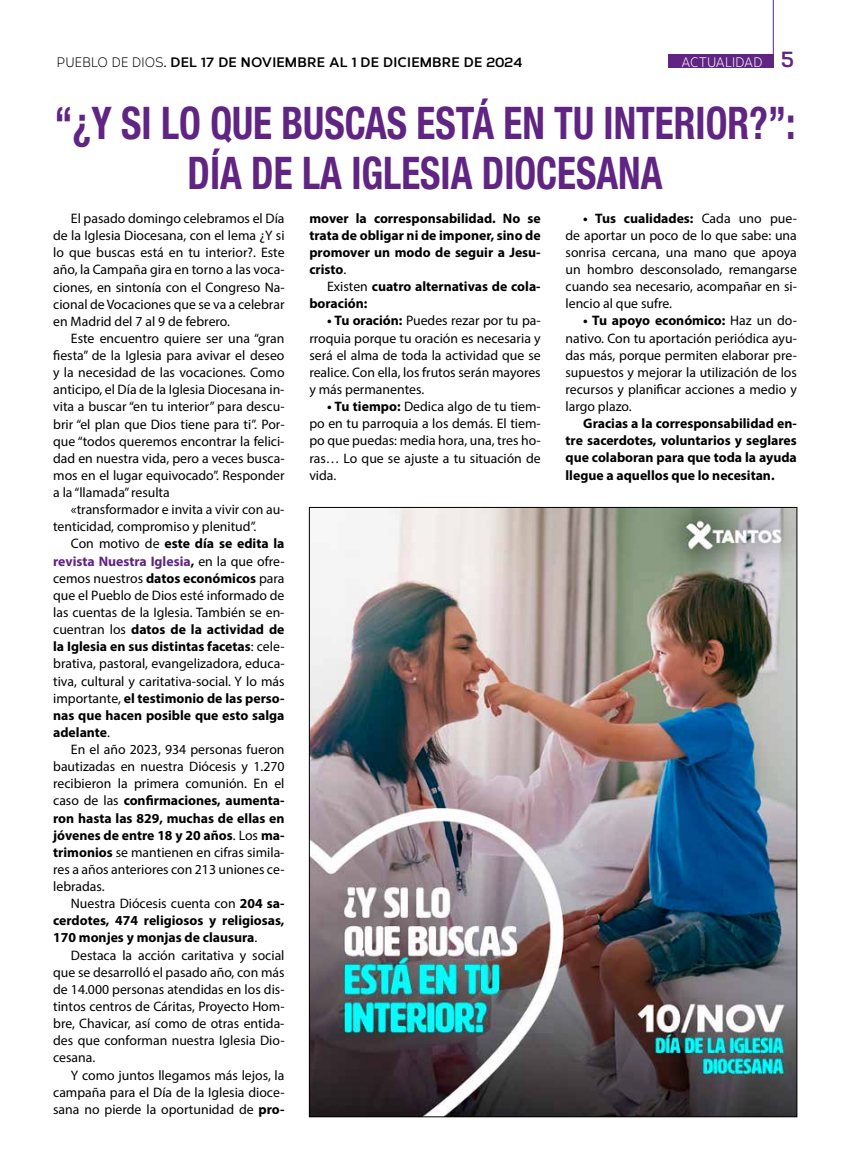
<style>
.page{position:relative;width:851px;height:1170px;background:#fff}
.page>*{position:absolute;margin:0;border:0;box-sizing:border-box;transform-origin:0 0}
.t1{font:700 condensed 45px/50px "Helvetica Neue LT Std";color:#602483;text-align:center;scale:.87 1}
.t2{font:13.75px/17.1px "Myriad Pro";color:#000;text-align:justify}
.t3{font:700 13.75px/17.1px "Myriad Pro";color:#000;text-align:justify}
.t4{font:700 13.75px "Corbert";letter-spacing:.01em;color:#000}
.t5{font:13.75px "Corbert";letter-spacing:.01em;color:#fff;scale:.9 1}
.s1{font-weight:400}
.s2{font-weight:700;font-size:22.5px;color:#602483}
.s3{font-weight:700}
.s4{font-weight:700;color:#602483}
</style>
<div class="page">
<div style="left:668px;top:54px;width:105px;height:13px;background:#602483"></div>
<hr style="left:772px;top:0;width:1px;height:67px;background:#602483">
<img style="left:311px;top:509px;width:484px;height:605px">
<p class="t4" style="left:57px;top:51px;width:467px"><span class="s1">PUEBLO DE DIOS</span>. DEL 17 DE NOVIEMBRE AL 1 DE DICIEMBRE DE 2024</p>
<p class="t5" style="left:681px;top:52px;width:126px">ACTUALIDAD <span class="s2">5</span></p>
<h1 class="t1" style="left:54px;top:97px;width:853px">“¿Y SI LO QUE BUSCAS ESTÁ EN TU INTERIOR?”:<br>DÍA DE LA IGLESIA DIOCESANA</h1>
<p class="t2" style="left:53px;top:210px;width:233px;text-indent:18px">El pasado domingo celebramos el Día de la Iglesia Diocesana, con el lema ¿Y si lo que buscas está en tu interior?. Este año, la Campaña gira en torno a las voca&shy;ciones, en sintonía con el Congreso Na&shy;cional de Vocaciones que se va a celebrar en Madrid del 7 al 9 de febrero.</p>
<p class="t2" style="left:53px;top:329px;width:233px;text-indent:18px">Este encuentro quiere ser una “gran fiesta” de la Iglesia para avivar el deseo y la necesidad de las vocaciones. Como anticipo, el Día de la Iglesia Diocesana in&shy;vita a buscar “en tu interior” para descu&shy;brir “el plan que Dios tiene para ti”. Por&shy;que “todos queremos encontrar la felici&shy;dad en nuestra vida, pero a veces busca&shy;mos en el lugar equivocado”. Responder a la “llamada” resulta</p>
<p class="t2" style="left:53px;top:501px;width:233px;text-indent:18px">«transformador e invita a vivir con au&shy;tenticidad, compromiso y plenitud”.</p>
<p class="t2" style="left:53px;top:535px;width:233px;text-indent:18px">Con motivo de <span class="s3">este día se edita la </span><span class="s4">revista Nuestra Iglesia</span><span class="s3">,</span> en la que ofre&shy;cemos nuestros <span class="s3">datos económicos</span> para que el Pueblo de Dios esté informado de las cuentas de la Iglesia. También se en&shy;cuentran los <span class="s3">datos de la actividad de la Iglesia en sus distintas facetas</span>: cele&shy;brativa, pastoral, evangelizadora, educa&shy;tiva, cultural y caritativa-social. Y lo más importante, <span class="s3">el testimonio de las perso&shy;nas que hacen posible que esto salga adelante</span>.</p>
<p class="t2" style="left:53px;top:740px;width:233px;text-indent:18px">En el año 2023, 934 personas fueron bautizadas en nuestra Diócesis y 1.270 recibieron la primera comunión. En el caso de las <span class="s3">confirmaciones, aumenta&shy;ron hasta las 829, muchas de ellas en jóvenes de entre 18 y 20 años</span>. Los <span class="s3">ma&shy;trimonios</span> se mantienen en cifras simila&shy;res a años anteriores con 213 uniones ce&shy;lebradas.</p>
<p class="t3" style="left:53px;top:894px;width:233px;text-indent:18px"><span class="s1">Nuestra Diócesis cuenta con</span> 204 sa&shy;cerdotes, 474 religiosos y religiosas, 170 monjes y monjas de clausura<span class="s1">.</span></p>
<p class="t2" style="left:53px;top:946px;width:233px;text-indent:18px">Destaca la acción caritativa y social que se desarrolló el pasado año, con más de 14.000 personas atendidas en los dis&shy;tintos centros de Cáritas, Proyecto Hom&shy;bre, Chavicar, así como de otras entida&shy;des que conforman nuestra Iglesia Dio&shy;cesana.</p>
<p class="t2" style="left:53px;top:1065px;width:233px;text-indent:18px">Y como juntos llegamos más lejos, la campaña para el Día de la Iglesia dioce&shy;sana no pierde la oportunidad de <span class="s3">pro-</span></p>
<p class="t3" style="left:309px;top:209px;width:233px">mover la corresponsabilidad. No se trata de obligar ni de imponer, sino de promover un modo de seguir a Jesu&shy;cristo<span class="s1">.</span></p>
<p class="t3" style="left:309px;top:277px;width:233px;text-indent:18px"><span class="s1">Existen</span> cuatro alternativas de cola&shy;boración:</p>
<p class="t2" style="left:309px;top:312px;width:233px;text-indent:18px"><span class="s3">• Tu oración:</span> Puedes rezar por tu pa&shy;rroquia porque tu oración es necesaria y será el alma de toda la actividad que se realice. Con ella, los frutos serán mayores y más permanentes.</p>
<p class="t2" style="left:309px;top:397px;width:233px;text-indent:18px"><span class="s3">• Tu tiempo:</span> Dedica algo de tu tiem&shy;po en tu parroquia a los demás. El tiem&shy;po que puedas: media hora, una, tres ho&shy;ras… Lo que se ajuste a tu situación de vida.</p>
<p class="t2" style="left:565px;top:209px;width:233px;text-indent:18px"><span class="s3">• Tus cualidades:</span> Cada uno pue&shy;de aportar un poco de lo que sabe: una sonrisa cercana, una mano que apoya un hombro desconsolado, remangarse cuando sea necesario, acompañar en si&shy;lencio al que sufre.</p>
<p class="t2" style="left:565px;top:312px;width:233px;text-indent:18px"><span class="s3">• Tu apoyo económico:</span> Haz un do&shy;nativo. Con tu aportación periódica ayu&shy;das más, porque permiten elaborar pre&shy;supuestos y mejorar la utilización de los recursos y planificar acciones a medio y largo plazo.</p>
<p class="t3" style="left:565px;top:414px;width:233px;text-indent:18px">Gracias a la corresponsabilidad en&shy;tre sacerdotes, voluntarios y seglares que colaboran para que toda la ayuda llegue a aquellos que lo necesitan.</p>
</div>
